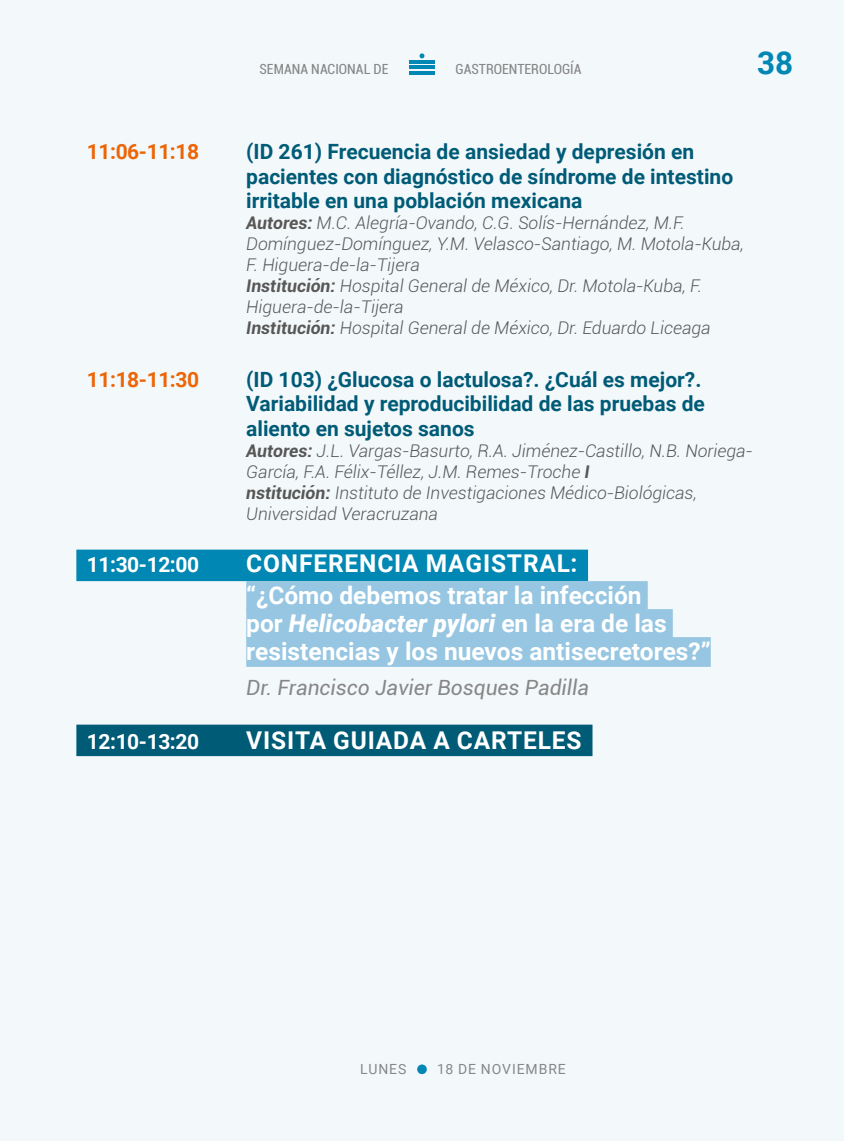
<style>
.page{position:relative;width:844px;height:1141px;background:#fff}
.page>*{position:absolute;margin:0;border:0;box-sizing:border-box;transform-origin:0 0}
.t1{font:700 31.5px "Roboto";color:#0087b3}
.t2{font:700 24.5px/31.5px "Roboto";color:#fff}
.t3{font:700 24.5px "Roboto";letter-spacing:.035em;color:#fff}
.t4{font:700 21px/24.5px "Roboto";color:#005b77}
.t5{font:italic 21px "Roboto";color:#878787}
.t6{font:700 21px "Roboto";letter-spacing:-.02em;color:#ec6608}
.t7{font:700 21px "Roboto";letter-spacing:-.02em;color:#fff}
.t8{font:italic 300 17.5px/21px "Roboto";color:#575756}
.t9{font:condensed 14px "Roboto";color:#878787}
.t10{font:14px "Roboto";letter-spacing:.065em;color:#878787}
.s1{font-weight:700}
.s2{font-weight:900;font-style:italic}
</style>
<div class="page">
<div style="left:0;top:0;width:843px;height:1141px;background:#f3f8fb"></div>
<div style="left:417px;top:1064px;width:9px;height:10px;background:#0087b3;border-radius:50%"></div>
<hr style="left:409px;top:60px;width:25px;height:4px;background:#0087b3">
<hr style="left:409px;top:66px;width:25px;height:3px;background:#0087b3">
<hr style="left:409px;top:71px;width:25px;height:3px;background:#0087b3">
<svg style="left:419px;top:53px;width:5px;height:5px"></svg>
<div style="left:76px;top:550px;width:512px;height:31px;background:#0087b3"></div>
<div style="left:246px;top:581px;width:401px;height:30px;background:#96c6e2"></div>
<div style="left:246px;top:609px;width:426px;height:30px;background:#96c6e2"></div>
<div style="left:246px;top:637px;width:464px;height:30px;background:#96c6e2"></div>
<div style="left:76px;top:725px;width:516px;height:31px;background:#005b77"></div>
<p class="t9" style="left:259px;top:60px;width:130px">SEMANA NACIONAL DE</p>
<p class="t9" style="left:455px;top:60px;width:127px">GASTROENTEROLOGÍA</p>
<h1 class="t1" style="left:756px;top:41px;width:38px">38</h1>
<p class="t6" style="left:87px;top:137px;width:114px">11:06-11:18</p>
<p class="t4" style="left:246px;top:139px;width:488px">(ID 261) Frecuencia de ansiedad y depresión en pacientes con diagnóstico de síndrome de intestino irritable en una población mexicana</p>
<p class="t8" style="left:246px;top:212px;width:499px"><span class="s1">Autores:</span> M.C. Alegría-Ovando, C.G. Solís-Hernández, M.F.<br>Domínguez-Domínguez, Y.M. Velasco-Santiago, M. Motola-Kuba, F. Higuera-de-la-Tijera<br><span class="s1">Institución:</span> Hospital General de México, Dr. Motola-Kuba, F.<br>Higuera-de-la-Tijera<br><span class="s1">Institución:</span> Hospital General de México, Dr. Eduardo Liceaga</p>
<p class="t6" style="left:87px;top:365px;width:114px">11:18-11:30</p>
<p class="t4" style="left:246px;top:366px;width:460px">(ID 103) ¿Glucosa o lactulosa?. ¿Cuál es mejor?.<br>Variabilidad y reproducibilidad de las pruebas de aliento en sujetos sanos</p>
<p class="t8" style="left:246px;top:440px;width:508px"><span class="s1">Autores:</span> J.L. Vargas-Basurto, R.A. Jiménez-Castillo, N.B. Noriega-García, F.A. Félix-Téllez, J.M. Remes-Troche <span class="s1">I<br>nstitución:</span> Instituto de Investigaciones Médico-Biológicas, Universidad Veracruzana</p>
<p class="t7" style="left:87px;top:550px;width:114px">11:30-12:00</p>
<h2 class="t2" style="left:246px;top:547px;width:397px">CONFERENCIA MAGISTRAL: “¿Cómo debemos tratar la infección</h2>
<h2 class="t2" style="left:246px;top:608px;width:466px;line-height:28px">por <span class="s2">Helicobacter pylori</span> en la era de las resistencias y los nuevos antisecretores?”</h2>
<p class="t5" style="left:246px;top:673px;width:344px">Dr. Francisco Javier Bosques Padilla</p>
<p class="t7" style="left:87px;top:727px;width:114px">12:10-13:20</p>
<h2 class="t3" style="left:246px;top:723px;width:337px">VISITA GUIADA A CARTELES</h2>
<p class="t10" style="left:360px;top:1059px;width:48px">LUNES</p>
<p class="t10" style="left:437px;top:1059px;width:130px">18 DE NOVIEMBRE</p>
</div>
